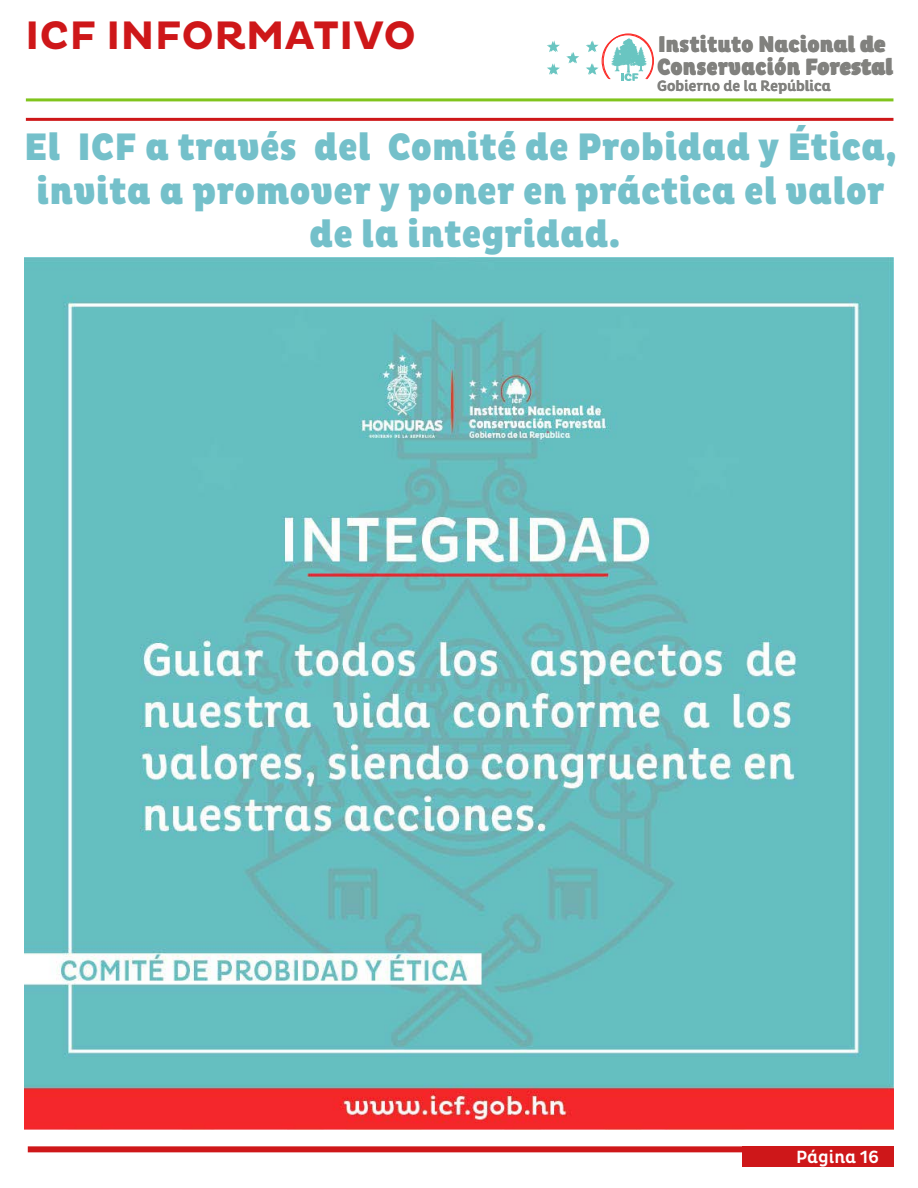
<style>
.page{position:relative;width:918px;height:1188px;background:#fff}
.page>*{position:absolute;margin:0;border:0;box-sizing:border-box;transform-origin:0 0}
.t1{font:700 40.5px "Pluto";color:#ce1719}
.t2{font:900 39px/43.5px "Pluto Cond";color:#74c0ca;text-align:center}
.t3{font:900 23.25px/22.8px "Pluto Cond";color:#81817e;scale:.96 1}
.t4{font:900 22.65px/22.4px "Pluto Cond";color:#81817e}
.t5{font:500 18px "Pluto Cond";color:#fff}
.t6{font:500 15.45px "Pluto Cond";color:#81817e;scale:.96 1}
.t7{font:500 15.15px "Pluto Cond";color:#81817e}
</style>
<div class="page">
<hr style="left:26px;top:98px;width:867px;height:3px;background:#80c41c">
<hr style="left:26px;top:118px;width:867px;height:3px;background:#ce1719">
<div style="left:28px;top:1146px;width:863px;height:6px;background:#ce1719"></div>
<div style="left:742px;top:1146px;width:152px;height:21px;background:#ce1719"></div>
<svg style="left:566px;top:52px;width:13px;height:11px"></svg>
<svg style="left:586px;top:33px;width:68px;height:48px"></svg>
<svg style="left:547px;top:40px;width:13px;height:12px"></svg>
<svg style="left:547px;top:63px;width:13px;height:12px"></svg>
<img style="left:25px;top:258px;width:869px;height:872px">
<p class="t1" style="left:25px;top:13px;width:393px">ICF INFORMATIVO</p>
<p class="t3" style="left:657px;top:33px;width:246px">Instituto Nacional de<br>Conservación Forestal</p>
<p class="t6" style="left:657px;top:77px;width:182px">Gobierno de la República</p>
<p class="t4" style="left:657px;top:34px;width:239px">Instituto Nacional de<br>Conservación Forestal</p>
<p class="t7" style="left:657px;top:77px;width:176px">Gobierno de la República</p>
<p class="t2" style="left:24px;top:127px;width:874px">El ICF a través del Comité de Probidad y Ética, invita a promover y poner en práctica el valor de la integridad.</p>
<p class="t5" style="left:796px;top:1147px;width:84px">Página 16</p>
</div>
